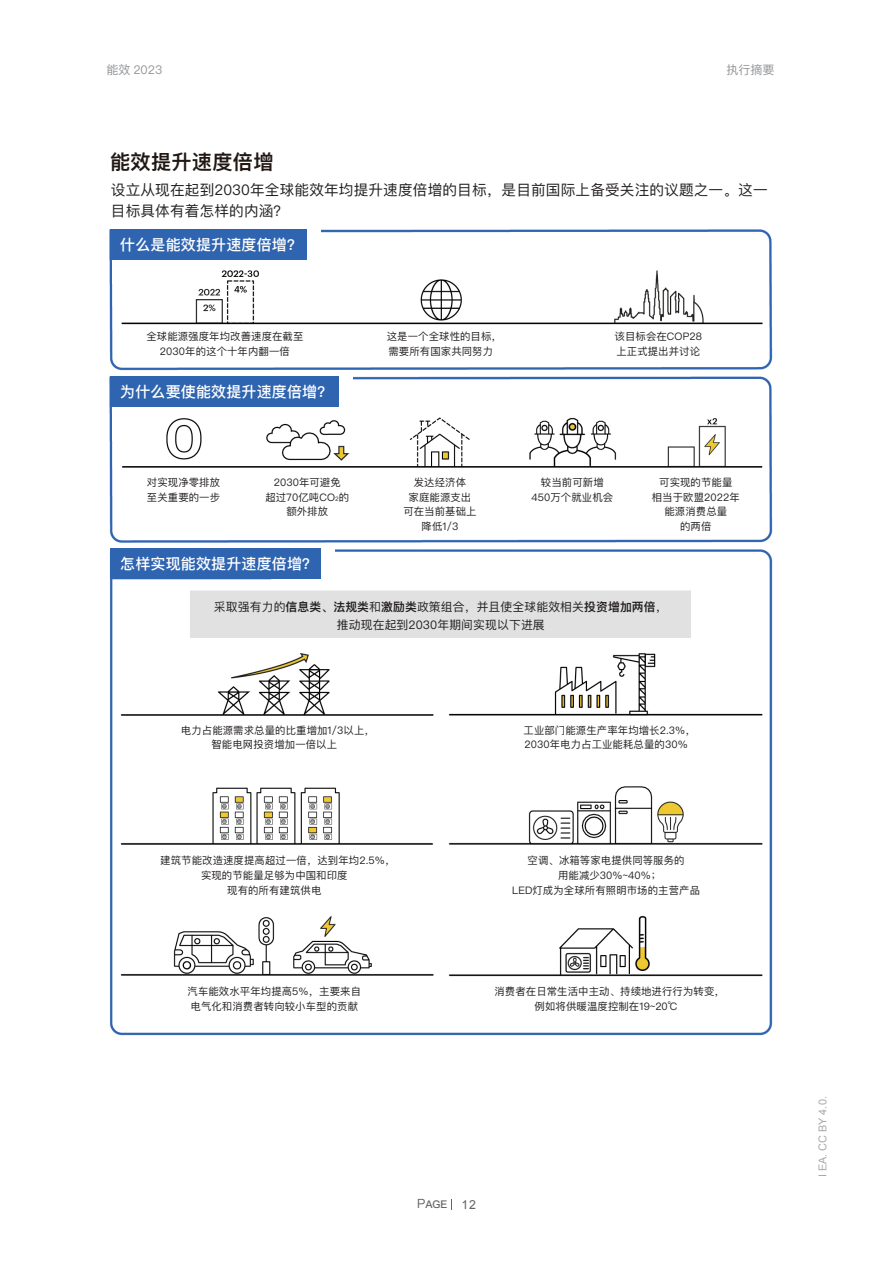
<style>
.page{position:relative;width:881px;height:1263px;background:#fff}
.page>*{position:absolute;margin:0;border:0;box-sizing:border-box;transform-origin:0 0}
.t1{font:600 20.25px "Ping Fang SC";letter-spacing:.01em;color:#211814}
.t2{font:500 15px "Ping Fang SC";letter-spacing:.01em;color:#fff}
.t3{font:14.7px/21px "Ping Fang SC";letter-spacing:.01em;color:#231f20}
.t4{font:12px "Ping Fang SC";color:#939598}
.t5{font:11.85px/18px "Ping Fang SC";letter-spacing:.01em;color:#231f20;text-align:center}
.t6{font:10.95px "Arial";color:#a8a9ad}
.t7{font:500 10.65px "Ping Fang SC";color:#636366}
.t8{font:10.35px/14.9px "Ping Fang SC";letter-spacing:.01em;color:#231f20}
.s1{font-size:6px}
.s2{font-weight:600}
.s3{font-weight:400;font-size:12.75px}
.s4{font-family:"Arial";font-weight:400;font-size:12.45px}
</style>
<div class="page">
<img style="left:109px;top:229px;width:663px;height:806px">
<div style="left:110px;top:229px;width:197px;height:31px;background:#2f64b0"></div>
<div style="left:307px;top:229px;width:14px;height:31px;background:#fff"></div>
<div style="left:110px;top:377px;width:197px;height:30px;background:#2f64b0"></div>
<div style="left:142px;top:377px;width:197px;height:30px;background:#2f64b0"></div>
<div style="left:339px;top:377px;width:14px;height:30px;background:#fff"></div>
<div style="left:111px;top:549px;width:196px;height:30px;background:#2f64b0"></div>
<div style="left:124px;top:549px;width:197px;height:30px;background:#2f64b0"></div>
<div style="left:321px;top:549px;width:14px;height:30px;background:#fff"></div>
<div style="left:121px;top:331px;width:631px;height:33px;background:#fff"></div>
<div style="left:121px;top:472px;width:641px;height:63px;background:#fff"></div>
<div style="left:190px;top:591px;width:500px;height:46px;background:#e1e1e1"></div>
<div style="left:116px;top:718px;width:641px;height:60px;background:#fff"></div>
<div style="left:124px;top:849px;width:630px;height:54px;background:#fff"></div>
<div style="left:116px;top:979px;width:646px;height:46px;background:#fff"></div>
<p class="t4" style="left:106px;top:62px;width:57px">能效 2023</p>
<p class="t4" style="left:726px;top:62px;width:50px">执行摘要</p>
<p class="t1" style="left:110px;top:149px;width:165px">能效提升速度倍增</p>
<p class="t3" style="left:111px;top:179px;width:658px">设立从现在起到2030年全球能效年均提升速度倍增的目标，是目前国际上备受关注的议题之一。这一目标具体有着怎样的内涵？</p>
<p class="t2" style="left:120px;top:235px;width:183px">什么是能效提升速度倍增？</p>
<p class="t8" style="left:146px;top:329px;width:158px;text-align:center">全球能源强度年均改善速度在截至<br>2030年的这个十年内翻一倍</p>
<p class="t8" style="left:386px;top:329px;width:117px">这是一个全球性的目标，需要所有国家共同努力</p>
<p class="t8" style="left:614px;top:329px;width:89px">该目标会在COP28上正式提出并讨论</p>
<p class="t2" style="left:120px;top:382px;width:213px">为什么要使能效提升速度倍增？</p>
<p class="t8" style="left:147px;top:474px;width:75px">对实现净零排放至关重要的一步</p>
<p class="t8" style="left:265px;top:474px;width:85px;text-align:center">2030年可避免<br>超过70亿吨CO<span class="s1">2</span>的额外排放</p>
<p class="t8" style="left:403px;top:474px;width:75px;text-align:center">发达经济体<br>家庭能源支出可在当前基础上降低1/3</p>
<p class="t8" style="left:531px;top:474px;width:83px;text-align:center">较当前可新增<br>450万个就业机会</p>
<p class="t8" style="left:651px;top:474px;width:90px;text-align:center">可实现的节能量<br>相当于欧盟2022年能源消费总量<br>的两倍</p>
<p class="t2" style="left:120px;top:554px;width:198px">怎样实现能效提升速度倍增？</p>
<p class="t5" style="left:214px;top:597px;width:455px">采取强有力的<span class="s2">信息类、法规类</span>和<span class="s2">激励类</span>政策组合，并且使全球能效相关<span class="s2">投资增加两倍</span>，推动现在起到2030年期间实现以下进展</p>
<p class="t8" style="left:211px;top:722px;width:165px;text-indent:-31px">电力占能源需求总量的比重增加1/3以上，智能电网投资增加一倍以上</p>
<p class="t8" style="left:523px;top:722px;width:174px">工业部门能源生产率年均增长2.3%，<br>2030年电力占工业能耗总量的30%</p>
<p class="t8" style="left:160px;top:853px;width:236px">建筑节能改造速度提高超过一倍，达到年均2.5%，</p>
<p class="t8" style="left:201px;top:868px;width:148px">实现的节能量足够为中国和印度</p>
<p class="t8" style="left:227px;top:883px;width:96px">现有的所有建筑供电</p>
<p class="t8" style="left:527px;top:853px;width:158px">空调、冰箱等家电提供同等服务的</p>
<p class="t8" style="left:558px;top:868px;width:105px">用能减少30%~40%；</p>
<p class="t8" style="left:512px;top:883px;width:189px">LED灯成为全球所有照明市场的主营产品</p>
<p class="t8" style="left:187px;top:984px;width:175px">汽车能效水平年均提高5%，主要来自电气化和消费者转向较小车型的贡献</p>
<p class="t8" style="left:534px;top:984px;width:192px;text-indent:-40px">消费者在日常生活中主动、持续地进行行为转变，例如将供暖温度控制在19~20℃</p>
<p class="t7" style="left:417px;top:1198px;width:60px"><span class="s3">P</span>AGE <span class="s4">12</span></p>
<p class="t6" style="left:815px;top:1177px;width:82px;rotate:-90deg">I EA. CC BY 4.0.</p>
</div>
